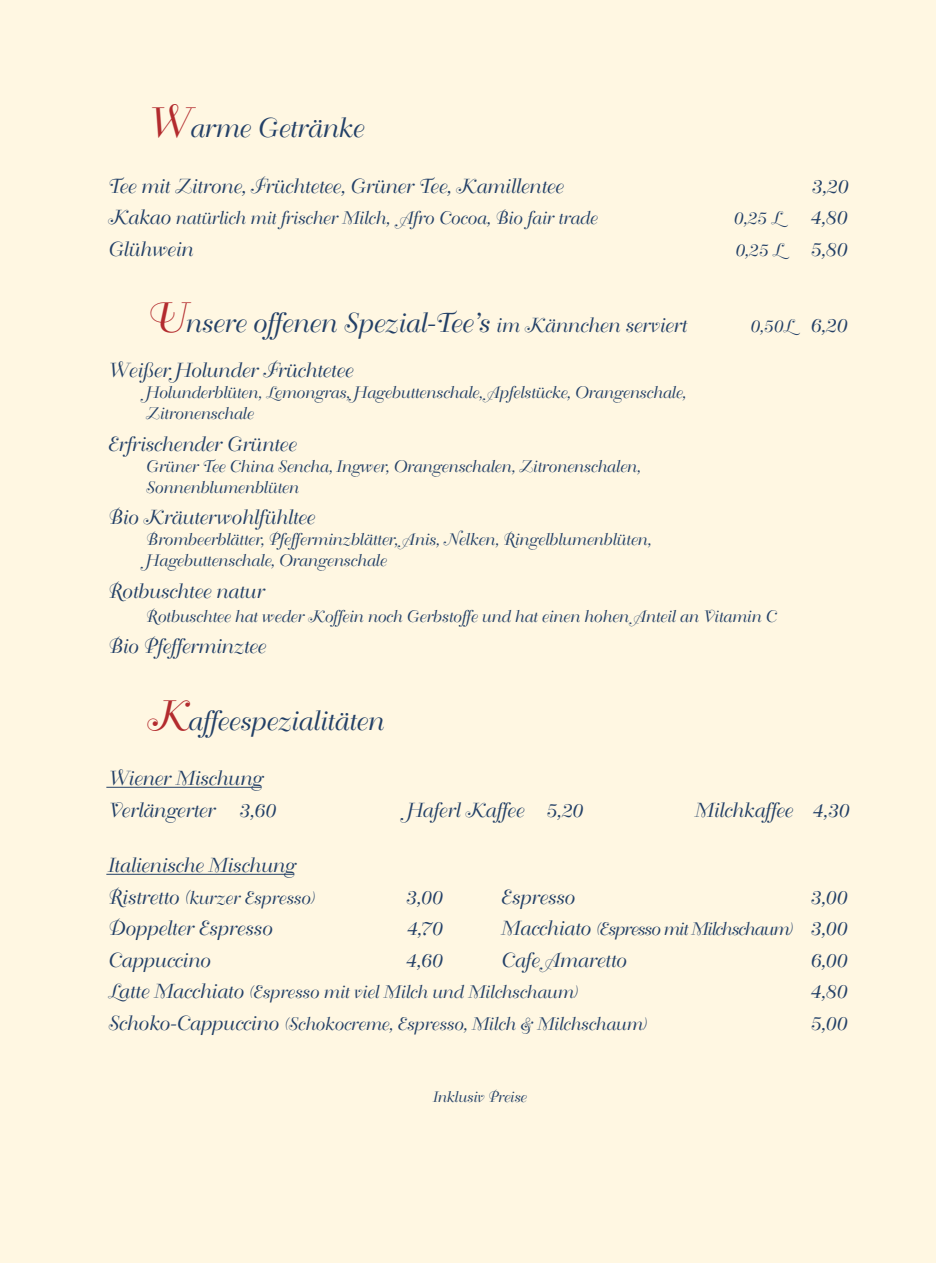
<style>
.page{position:relative;width:936px;height:1263px;background:#fff}
.page>*{position:absolute;margin:0;border:0;box-sizing:border-box;transform-origin:0 0}
.t1{font:27px "Bellevue BQ";color:#234067}
.t2{font:20.1px/31.5px "Bellevue BQ";color:#234067}
.t3{font:18px "Bellevue BQ";color:#234067}
.t4{font:18px "Bellevue BQ";letter-spacing:-.04em;color:#234067}
.t5{font:16.5px/21px "Bellevue BQ";color:#234067}
.t6{font:15px "Bellevue BQ";color:#234067}
.s1{font-size:42px;color:#b32b2e}
.s2{font-size:20.1px}
</style>
<div class="page">
<div style="left:0;top:0;width:935px;height:1263px;background:#fff7e2"></div>
<hr style="left:106px;top:787px;width:155px;height:1px;background:#234067">
<hr style="left:106px;top:874px;width:188px;height:1px;background:#234067">
<h1 class="t1" style="left:144px;top:113px;width:219px"><span class="s1">W</span>arme Getränke</h1>
<p class="t2" style="left:106px;top:171px;width:457px">Tee mit Zitrone, Früchtetee, Grüner Tee, Kamillentee</p>
<p class="t2" style="left:809px;top:171px;width:38px">3,20</p>
<p class="t3" style="left:106px;top:208px;width:491px"><span class="s2">Kakao</span> natürlich mit frischer Milch, Afro Cocoa, Bio fair trade</p>
<p class="t3" style="left:732px;top:208px;width:50px">0,25 L</p>
<p class="t2" style="left:808px;top:202px;width:38px">4,80</p>
<p class="t2" style="left:106px;top:234px;width:87px">Glühwein</p>
<p class="t3" style="left:733px;top:240px;width:50px">0,25 L</p>
<p class="t2" style="left:808px;top:234px;width:38px">5,80</p>
<h1 class="t1" style="left:144px;top:308px;width:543px"><span class="s1">U</span>nsere offenen Spezial-Tee’s <span class="s2">im Kännchen serviert</span></h1>
<p class="t3" style="left:748px;top:316px;width:98px">0,50L <span class="s2">6,20</span></p>
<p class="t2" style="left:106px;top:355px;width:247px">Weißer Holunder Früchtetee</p>
<p class="t5" style="left:145px;top:383px;width:541px">Holunderblüten, Lemongras, Hagebuttenschale, Apfelstücke, Orangenschale,<br>Zitronenschale</p>
<p class="t2" style="left:106px;top:429px;width:190px">Erfrischender Grüntee</p>
<p class="t5" style="left:145px;top:456px;width:496px">Grüner Tee China Sencha, Ingwer, Orangenschalen, Zitronenschalen,<br>Sonnenblumenblüten</p>
<p class="t2" style="left:106px;top:502px;width:208px">Bio Kräuterwohlfühltee</p>
<p class="t5" style="left:145px;top:530px;width:507px">Brombeerblätter, Pfefferminzblätter, Anis, Nelken, Ringelblumenblüten,<br>Hagebuttenschale, Orangenschale</p>
<p class="t2" style="left:106px;top:576px;width:158px">Rotbuschtee natur</p>
<p class="t5" style="left:145px;top:606px;width:632px">Rotbuschtee hat weder Koffein noch Gerbstoffe und hat einen hohen Anteil an Vitamin C</p>
<p class="t2" style="left:106px;top:631px;width:159px">Bio Pfefferminztee</p>
<h1 class="t1" style="left:144px;top:706px;width:239px"><span class="s1">K</span>affeespezialitäten</h1>
<p class="t2" style="left:106px;top:763px;width:169px">Wiener Mischung<br>Verlängerter 3,60</p>
<p class="t2" style="left:405px;top:795px;width:178px">Haferl Kaffee 5,20</p>
<p class="t2" style="left:693px;top:795px;width:156px">Milchkaffee 4,30</p>
<p class="t2" style="left:106px;top:850px;width:189px">Italienische Mischung</p>
<p class="t3" style="left:106px;top:888px;width:209px"><span class="s2">Ristretto (</span>kurzer Espresso)</p>
<p class="t2" style="left:404px;top:882px;width:38px">3,00</p>
<p class="t2" style="left:499px;top:882px;width:75px">Espresso</p>
<p class="t2" style="left:808px;top:882px;width:38px">3,00</p>
<p class="t2" style="left:106px;top:913px;width:166px">Doppelter Espresso</p>
<p class="t2" style="left:405px;top:913px;width:38px">4,70</p>
<p class="t4" style="left:499px;top:919px;width:347px"><span class="s2">Macchiato</span> (Espresso mit Milchschaum) <span class="s2">3,00</span></p>
<p class="t2" style="left:106px;top:945px;width:104px">Cappuccino</p>
<p class="t2" style="left:404px;top:945px;width:38px">4,60</p>
<p class="t2" style="left:499px;top:945px;width:127px">Cafe Amaretto</p>
<p class="t2" style="left:808px;top:945px;width:38px">6,00</p>
<p class="t3" style="left:106px;top:982px;width:472px"><span class="s2">Latte Macchiato</span> (Espresso mit viel Milch und Milchschaum)</p>
<p class="t2" style="left:808px;top:976px;width:38px">4,80</p>
<p class="t3" style="left:106px;top:1014px;width:540px"><span class="s2">Schoko-Cappuccino</span> (Schokocreme, Espresso, Milch &amp; Milchschaum)</p>
<p class="t2" style="left:808px;top:1008px;width:38px">5,00</p>
<p class="t6" style="left:431px;top:1088px;width:95px">Inklusiv Preise</p>
</div>
